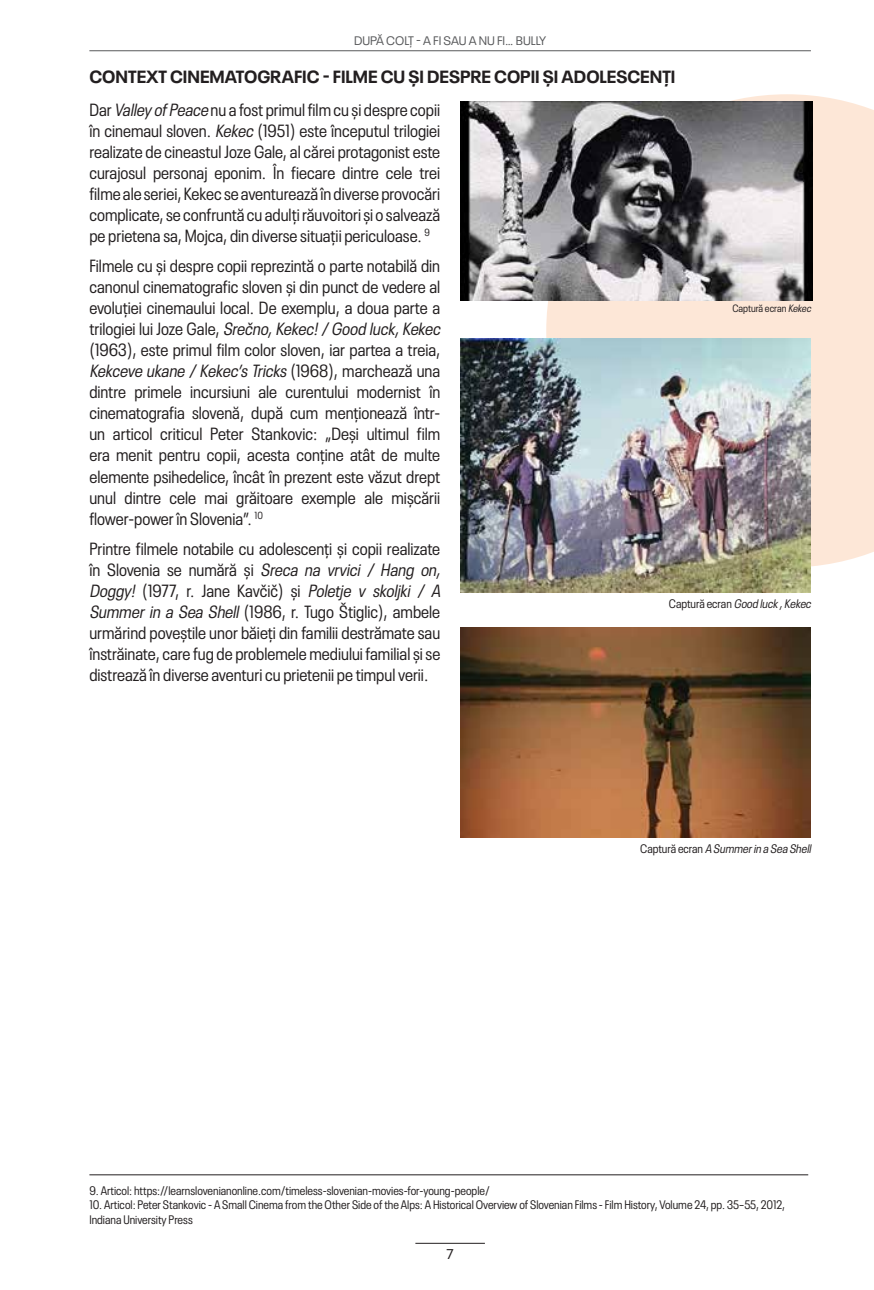
<style>
.page{position:relative;width:874px;height:1290px;background:#fff}
.page>*{position:absolute;margin:0;border:0;box-sizing:border-box;transform-origin:0 0}
.t1{font:condensed 17.5px/21px "Neue Plak";color:#231f20}
.t2{font:700 17.5px/32.4px "Neue Plak";color:#231f20}
.t3{font:14px "Neue Plak";color:#231f20}
.t4{font:condensed 12.25px/14.7px "Neue Plak";color:#231f20}
.t5{font:italic condensed 12.25px "Neue Plak";color:#231f20}
.t6{font:12.25px "Neue Plak";color:#58595b}
.t7{font:condensed 10.5px "Neue Plak";color:#231f20}
.s1{font-weight:400;font-stretch:condensed}
.s2{font-weight:400;font-style:italic;font-stretch:condensed}
.s3{font-style:italic}
.s4{font-style:normal}
</style>
<div class="page">
<hr style="left:89px;top:50px;width:721px;height:1px;background:#58595b">
<hr style="left:415px;top:1243px;width:69px;height:1px;background:#231f20">
<svg style="left:546px;top:94px;width:327px;height:473px;fill:#fde7d7"></svg>
<hr style="left:89px;top:1174px;width:718px;height:1px;background:#231f20">
<img style="left:460px;top:338px;width:350px;height:255px">
<img style="left:460px;top:102px;width:352px;height:198px">
<img style="left:460px;top:628px;width:350px;height:210px">
<p class="t6" style="left:354px;top:32px;width:194px">DUPĂ COLȚ - A FI SAU A NU FI… BULLY</p>
<p class="t2" style="left:89px;top:59px;width:587px">CONTEXT CINEMATOGRAFIC - FILME CU ȘI DESPRE COPII ȘI ADOLESCENȚI<br><span class="s1">Dar</span> <span class="s2">ValleyofPeace</span> <span class="s1">nu a fost primul film cu și despre copii</span></p>
<p class="t1" style="left:89px;top:118px;width:352px;text-align:justify">în cinemaul sloven. <span class="s3">Kekec</span> (1951) este începutul trilogiei realizate de cineastul Joze Gale, al cărei protagonist este curajosul personaj eponim. În fiecare dintre cele trei filme ale seriei, Kekec se aventurează în diverse provocări complicate, se confruntă cu adulți răuvoitori și o salvează pe prietena sa, Mojca, din diverse situații periculoase. <sup>9</sup></p>
<p class="t1" style="left:89px;top:254px;width:356px">Filmele cu și despre copii reprezintă o parte notabilă din canonul cinematografic sloven și din punct de vedere al evoluției cinemaului local. De exemplu, a doua parte a t r i l o g i e i l u i J o z e G a l e , <span class="s3">Srečno,Kekec!/Good luck,Kekec </span>(1963), este primul film color sloven, iar partea a treia, <span class="s3">Kekceve ukane /Kekec’sTricks</span>( 1 9 6 8 ) , m a rc h e a ză u n a dintre primele incursiuni ale curentului modernist în cinematografia slovenă, după cum menționează într&shy;un articol criticul Peter Stankovic: „Deși ultimul film era menit pentru copii, acesta conține atât de multe elemente psihedelice, încât în prezent este văzut drept unul dintre cele mai grăitoare exemple ale mișcării flower-power în Slovenia”. <sup>10</sup></p>
<p class="t1" style="left:89px;top:537px;width:356px">Printre filmele notabile cu adolescenți și copii realizate în Slovenia se numără și <span class="s3">Sreca na vrvici / Hang on, Doggy!</span> (1977, r. Jane Kavčič) și <span class="s3">Poletje v skoljki / A Summer in a Sea Shell</span> (1986, r. Tugo Štiglic), ambele urmărind poveștile unor băieți din familii destrămate sau înstrăinate, care fug de problemele mediului familial și se distrează în diverse aventuri cu prietenii pe timpul verii.</p>
<p class="t7" style="left:732px;top:300px;width:82px">Captură ecran <span class="s3">Kekec</span></p>
<p class="t5" style="left:668px;top:594px;width:146px"><span class="s4">Captură ecran</span> Good luck,Kekec</p>
<p class="t5" style="left:639px;top:839px;width:175px"><span class="s4">C a pt u ră e c ra n</span> A Summerin a Sea Shell</p>
<p class="t4" style="left:89px;top:1182px;width:402px">9. Articol: https://learnslovenianonline.com/timeless-slovenian-movies-for-young-people/</p>
<p class="t4" style="left:89px;top:1196px;width:697px">10. Articol: Peter Stankovic - A Small Cinema from the Other Side of the Alps: A Historical Overview of Slovenian Films - Film History, Volume 24, pp. 35–55, 2012,<br>Indiana University Press</p>
<p class="t3" style="left:446px;top:1243px;width:9px">7</p>
</div>
